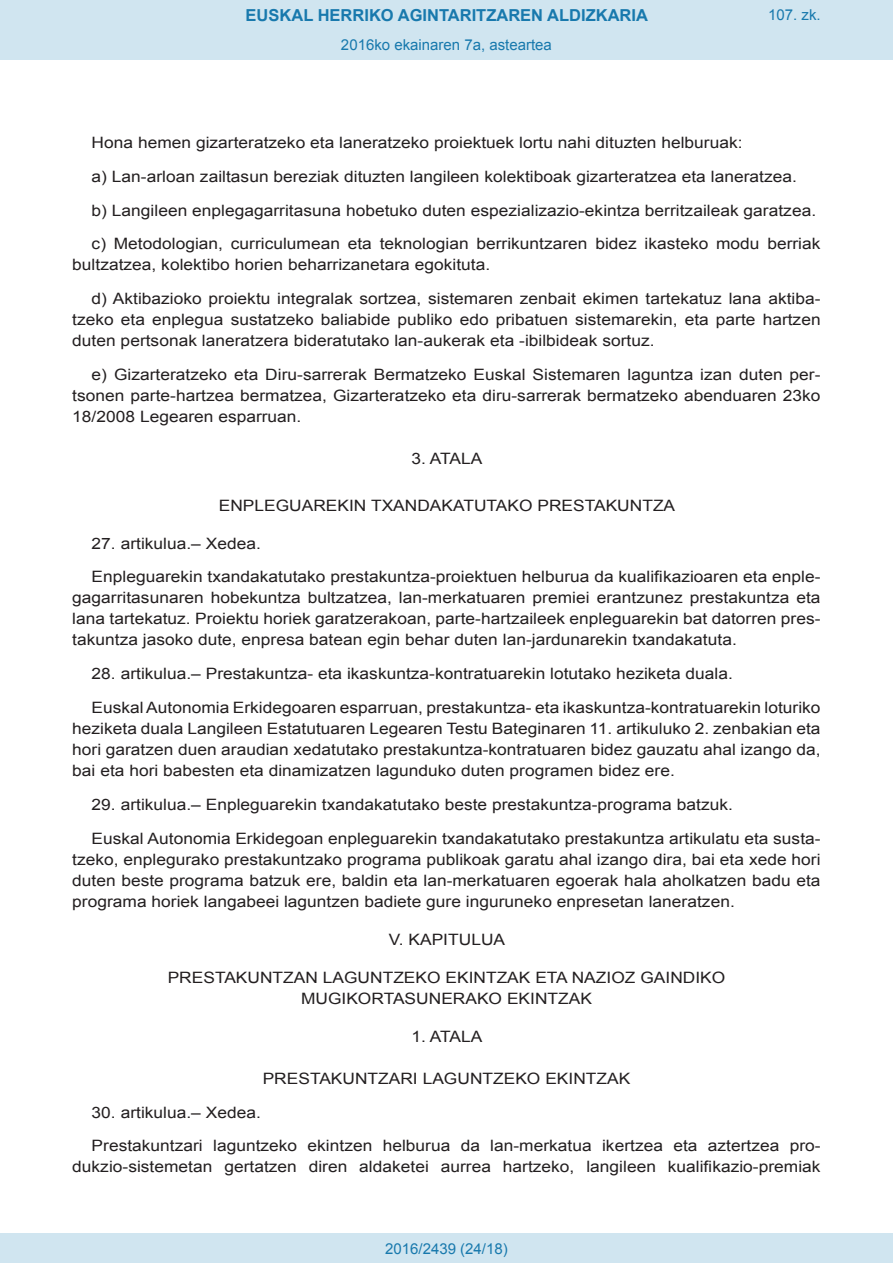
<style>
.page{position:relative;width:893px;height:1263px;background:#fff}
.page>*{position:absolute;margin:0;border:0;box-sizing:border-box;transform-origin:0 0}
.t1{font:700 16.5px "Arial";color:#1879ad}
.BOPVDetalle{font:15.6px/21px "Arial";color:#231f20;text-align:justify;scale:1.11 1}
.BOPVClave{font:15.6px/21px "Arial";color:#231f20;text-align:center;scale:1.11 1}
.Paginacion_Centro{font:15px "Arial";color:#1879ad}
</style>
<div class="page">
<div style="left:0;top:0;width:893px;height:60px;background:#d0e5f0"></div>
<div style="left:0;top:1233px;width:893px;height:30px;background:#d0e5f0"></div>
<p class="t1" style="left:246px;top:4px;width:404px">EUSKAL HERRIKO AGINTARITZAREN ALDIZKARIA</p>
<p class="Paginacion_Centro" style="left:341px;top:35px;width:212px">2016ko ekainaren 7a, asteartea</p>
<p class="Paginacion_Centro" style="left:768px;top:5px;width:54px">107. zk.</p>
<p class="BOPVDetalle" style="left:92px;top:132px;width:588px">Hona hemen gizarteratzeko eta laneratzeko proiektuek lortu nahi dituzten helburuak:</p>
<p class="BOPVDetalle" style="left:92px;top:166px;width:637px">a) Lan-arloan zailtasun bereziak dituzten langileen kolektiboak gizarteratzea eta laneratzea.</p>
<p class="BOPVDetalle" style="left:92px;top:200px;width:654px">b) Langileen enplegagarritasuna hobetuko duten espezializazio-ekintza berritzaileak garatzea.</p>
<p class="BOPVDetalle" style="left:72px;top:234px;width:676px;text-indent:19px">c) Metodologian, curriculumean eta teknologian berrikuntzaren bidez ikasteko modu berriak bultzatzea, kolektibo horien beharrizanetara egokituta.</p>
<p class="BOPVDetalle" style="left:72px;top:288px;width:676px;text-indent:19px">d) Aktibazioko proiektu integralak sortzea, sistemaren zenbait ekimen tartekatuz lana aktiba&shy;tzeko eta enplegua sustatzeko baliabide publiko edo pribatuen sistemarekin, eta parte hartzen duten pertsonak laneratzera bideratutako lan-aukerak eta -ibilbideak sortuz.</p>
<p class="BOPVDetalle" style="left:72px;top:364px;width:676px;text-indent:19px">e) Gizarteratzeko eta Diru-sarrerak Bermatzeko Euskal Sistemaren laguntza izan duten per&shy;tsonen parte-hartzea bermatzea, Gizarteratzeko eta diru-sarrerak bermatzeko abenduaren 23ko 18/2008 Legearen esparruan.</p>
<p class="BOPVClave" style="left:412px;top:448px;width:65px">3. ATALA</p>
<p class="BOPVClave" style="left:219px;top:495px;width:413px">ENPLEGUAREKIN TXANDAKATUTAKO PRESTAKUNTZA</p>
<p class="BOPVDetalle" style="left:92px;top:533px;width:154px">27. artikulua.– Xedea.</p>
<p class="BOPVDetalle" style="left:72px;top:567px;width:676px;text-indent:19px">Enpleguarekin txandakatutako prestakuntza-proiektuen helburua da kualifikazioaren eta enple&shy;gagarritasunaren hobekuntza bultzatzea, lan-merkatuaren premiei erantzunez prestakuntza eta lana tartekatuz. Proiektu horiek garatzerakoan, parte-hartzaileek enpleguarekin bat datorren pres&shy;takuntza jasoko dute, enpresa batean egin behar duten lan-jardunarekin txandakatuta.</p>
<p class="BOPVDetalle" style="left:92px;top:663px;width:579px">28. artikulua.– Prestakuntza- eta ikaskuntza-kontratuarekin lotutako heziketa duala.</p>
<p class="BOPVDetalle" style="left:72px;top:697px;width:676px;text-indent:19px">Euskal Autonomia Erkidegoaren esparruan, prestakuntza- eta ikaskuntza-kontratuarekin loturiko heziketa duala Langileen Estatutuaren Legearen Testu Bateginaren 11. artikuluko 2. zenbakian eta hori garatzen duen araudian xedatutako prestakuntza-kontratuaren bidez gauzatu ahal izango da, bai eta hori babesten eta dinamizatzen lagunduko duten programen bidez ere.</p>
<p class="BOPVDetalle" style="left:92px;top:794px;width:579px">29. artikulua.– Enpleguarekin txandakatutako beste prestakuntza-programa batzuk.</p>
<p class="BOPVDetalle" style="left:72px;top:828px;width:676px;text-indent:19px">Euskal Autonomia Erkidegoan enpleguarekin txandakatutako prestakuntza artikulatu eta susta&shy;tzeko, enplegurako prestakuntzako programa publikoak garatu ahal izango dira, bai eta xede hori duten beste programa batzuk ere, baldin eta lan-merkatuaren egoerak hala aholkatzen badu eta programa horiek langabeei laguntzen badiete gure inguruneko enpresetan laneratzen.</p>
<p class="BOPVClave" style="left:389px;top:929px;width:106px">V. KAPITULUA</p>
<p class="BOPVClave" style="left:168px;top:967px;width:504px">PRESTAKUNTZAN LAGUNTZEKO EKINTZAK ETA NAZIOZ GAINDIKO<br>MUGIKORTASUNERAKO EKINTZAK</p>
<p class="BOPVClave" style="left:412px;top:1026px;width:65px">1. ATALA</p>
<p class="BOPVClave" style="left:263px;top:1068px;width:333px">PRESTAKUNTZARI LAGUNTZEKO EKINTZAK</p>
<p class="BOPVDetalle" style="left:92px;top:1102px;width:154px">30. artikulua.– Xedea.</p>
<p class="BOPVDetalle" style="left:72px;top:1135px;width:676px;text-align:right">Prestakuntzari laguntzeko ekintzen helburua da lan-merkatua ikertzea eta aztertzea pro&shy;dukzio-sistemetan gertatzen diren aldaketei aurrea hartzeko, langileen kualifikazio-premiak</p>
<p class="Paginacion_Centro" style="left:385px;top:1238px;width:124px">2016/2439 (24/18)</p>
</div>
